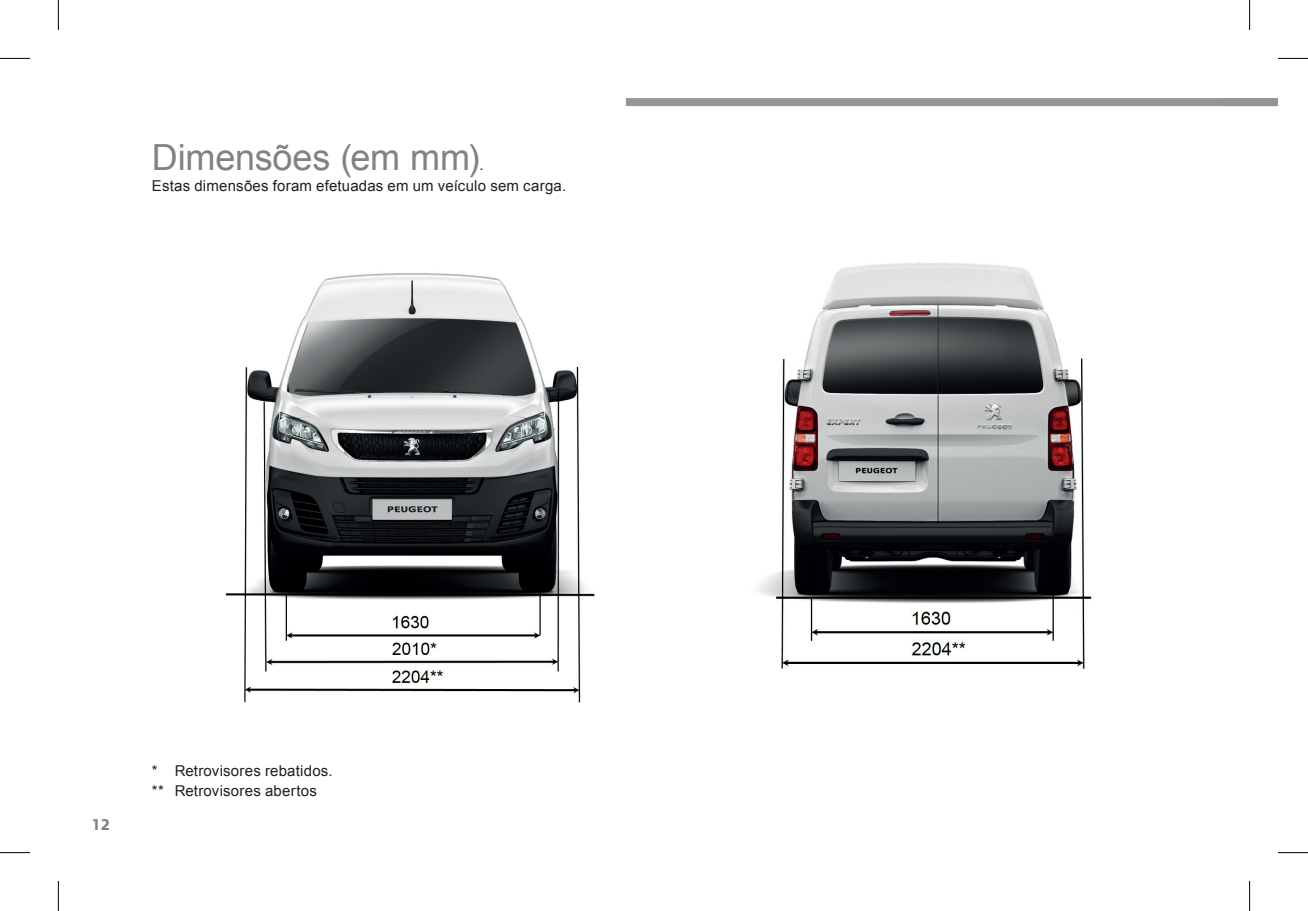
<style>
.page{position:relative;width:1308px;height:911px;background:#fff}
.page>*{position:absolute;margin:0;border:0;box-sizing:border-box;transform-origin:0 0}
.t1{font:36px "Arial";letter-spacing:-.005em;color:#808285}
.t2{font:700 16px "Peugeot";color:#808285}
.t3{font:15px/21.6px "Arial";letter-spacing:.015em;color:#231f20}
</style>
<div class="page">
<div style="left:626px;top:98px;width:651px;height:8px;background:#939598"></div>
<img style="left:225px;top:273px;width:370px;height:429px">
<img style="left:757px;top:262px;width:335px;height:407px">
<hr style="left:0;top:58px;width:30px;height:1px;background:#000">
<hr style="left:1277px;top:58px;width:30px;height:1px;background:#000">
<hr style="left:0;top:852px;width:30px;height:1px;background:#000">
<hr style="left:1277px;top:852px;width:30px;height:1px;background:#000">
<hr style="left:58px;top:0;width:1px;height:30px;background:#000">
<hr style="left:58px;top:880px;width:1px;height:30px;background:#000">
<hr style="left:1249px;top:0;width:1px;height:30px;background:#000">
<hr style="left:1249px;top:880px;width:1px;height:30px;background:#000">
<h1 class="t1" style="left:152px;top:133px;width:329px">Dimensões (em mm)</h1>
<p class="t3" style="left:152px;top:154px;width:416px;text-indent:327px">.<br>Estas dimensões foram efetuadas em um veículo sem carga.</p>
<p class="t2" style="left:92px;top:813px;width:20px">12</p>
<p class="t3" style="left:152px;top:760px;width:182px;line-height:20px">* Retrovisores rebatidos. ** Retrovisores abertos</p>
</div>
